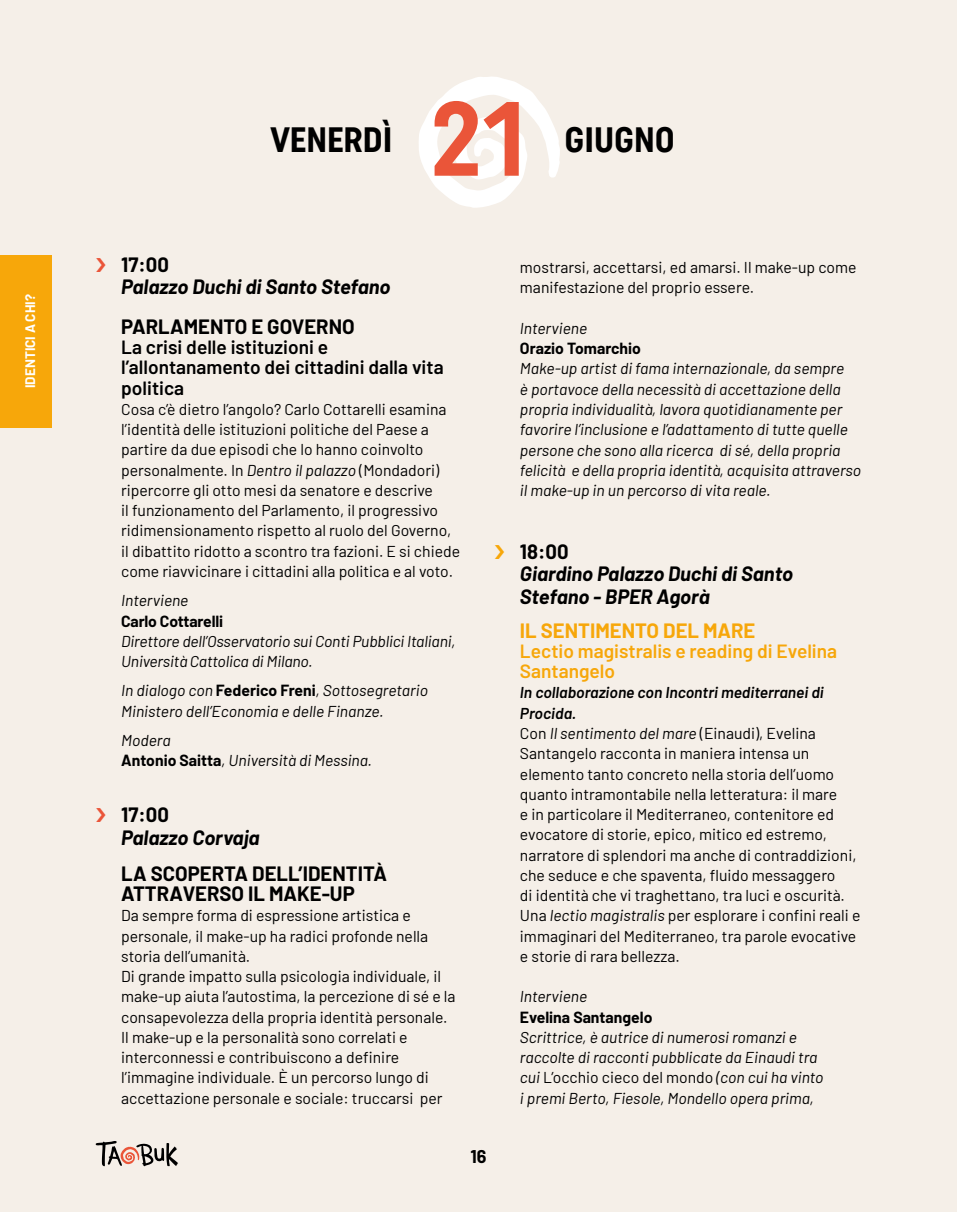
<style>
.page{position:relative;width:957px;height:1212px;background:#f5efe8}
.page>*{position:absolute;margin:0;border:0;box-sizing:border-box;transform-origin:0 0}
.t1{font:105.3px "Uniform Condensed 4";color:#ea5539}
.t2{font:35.1px "Uniform Condensed 4";color:#000}
.t3{font:italic 700 20.25px/22.5px "Barlow";color:#000}
.t4{font:700 20.25px/20.2px "Barlow";color:#000}
.t5{font:700 20.25px "Barlow";color:#f7a70a}
.t6{font:600 19.12px/20.2px "Barlow";color:#000}
.t7{font:600 19.12px/20.2px "Barlow";color:#f7a70a}
.t8{font:700 18px "Barlow";color:#000}
.t9{font:15.75px/20.2px "Barlow";color:#000}
.t10{font:italic 15.75px/20.2px "Barlow";color:#000}
.t11{font:700 15.75px "Barlow";color:#000}
.t12{font:700 13.5px "Barlow";color:#fff}
.s1{font-style:italic}
.s2{font-weight:700;font-style:normal}
.s3{font-weight:600;font-style:italic}
.s4{font-style:normal}
</style>
<div class="page">
<svg style="left:418px;top:76px;width:142px;height:132px"></svg>
<div style="left:0;top:255px;width:51px;height:172px;background:#f7a70a"></div>
<svg style="left:95px;top:1141px;width:83px;height:25px;background:#b4a59e"></svg>
<svg style="left:96px;top:257px;width:9px;height:15px"></svg>
<svg style="left:96px;top:808px;width:9px;height:14px"></svg>
<svg style="left:495px;top:545px;width:9px;height:14px"></svg>
<p class="t12" style="left:20px;top:388px;width:95px;rotate:-90deg">IDENTICI A CHI?</p>
<h2 class="t2" style="left:270px;top:118px;width:124px">VENERDÌ</h2>
<h1 class="t1" style="left:430px;top:76px;width:98px">21</h1>
<h2 class="t2" style="left:564px;top:118px;width:112px">GIUGNO</h2>
<p class="t4" style="left:121px;top:253px;width:49px">17:00</p>
<p class="t3" style="left:121px;top:274px;width:271px">Palazzo Duchi di Santo Stefano</p>
<p class="t4" style="left:121px;top:315px;width:235px">PARLAMENTO E GOVERNO</p>
<p class="t6" style="left:121px;top:336px;width:324px">La crisi delle istituzioni e l’allontanamento dei cittadini dalla vita politica</p>
<p class="t9" style="left:121px;top:398px;width:340px">Cosa c’è dietro l’angolo? Carlo Cottarelli esamina l’identità delle istituzioni politiche del Paese a partire da due episodi che lo hanno coinvolto personalmente. In <span class="s1">Dentro il palazzo</span> (Mondadori) ripercorre gli otto mesi da senatore e descrive<br>il funzionamento del Parlamento, il progressivo ridimensionamento rispetto al ruolo del Governo, il dibattito ridotto a scontro tra fazioni. E si chiede come riavvicinare i cittadini alla politica e al voto.</p>
<p class="t10" style="left:121px;top:589px;width:69px">Interviene</p>
<p class="t11" style="left:121px;top:609px;width:103px">Carlo Cottarelli</p>
<p class="t10" style="left:121px;top:630px;width:336px">Direttore dell’Osservatorio sui Conti Pubblici Italiani,<br>Università Cattolica di Milano.</p>
<p class="t10" style="left:121px;top:679px;width:308px">In dialogo con <span class="s2">Federico Freni</span>, Sottosegretario<br>Ministero dell’Economia e delle Finanze.</p>
<p class="t10" style="left:121px;top:729px;width:252px">Modera<br><span class="s2">Antonio Saitta</span>, Università di Messina.</p>
<p class="t4" style="left:121px;top:803px;width:49px">17:00</p>
<p class="t3" style="left:121px;top:825px;width:140px">Palazzo Corvaja</p>
<p class="t4" style="left:121px;top:862px;width:267px">LA SCOPERTA DELL’IDENTITÀ<br>ATTRAVERSO IL MAKE-UP</p>
<p class="t9" style="left:121px;top:904px;width:336px">Da sempre forma di espressione artistica e personale, il make-up ha radici profonde nella storia dell’umanità.<br>Di grande impatto sulla psicologia individuale, il make-up aiuta l’autostima, la percezione di sé e la consapevolezza della propria identità personale.<br>Il make-up e la personalità sono correlati e interconnessi e contribuiscono a definire l’immagine individuale. È un percorso lungo di accettazione personale e sociale: truccarsi per</p>
<p class="t8" style="left:470px;top:1143px;width:18px">16</p>
<p class="t9" style="left:520px;top:256px;width:338px">mostrarsi, accettarsi, ed amarsi. Il make-up come manifestazione del proprio essere.</p>
<p class="t10" style="left:520px;top:317px;width:69px">Interviene</p>
<p class="t11" style="left:520px;top:337px;width:123px">Orazio Tomarchio</p>
<p class="t10" style="left:520px;top:357px;width:343px">Make-up artist di fama internazionale, da sempre<br>è portavoce della necessità di accettazione della propria individualità, lavora quotidianamente per favorire l’inclusione e l’adattamento di tutte quelle persone che sono alla ricerca di sé, della propria felicità e della propria identità, acquisita attraverso il make-up in un percorso di vita reale.</p>
<p class="t4" style="left:520px;top:540px;width:50px">18:00</p>
<p class="t3" style="left:520px;top:561px;width:274px">Giardino Palazzo Duchi di Santo<br>Stefano - BPER Agorà</p>
<p class="t5" style="left:520px;top:615px;width:237px">IL SENTIMENTO DEL MARE</p>
<p class="t7" style="left:520px;top:639px;width:319px">Lectio magistralis e reading di Evelina<br>Santangelo</p>
<p class="t9" style="left:520px;top:681px;width:342px"><span class="s3">In collaborazione con Incontri mediterranei di Procida.<br></span>Con <span class="s1">Il sentimento del mare</span> (Einaudi), Evelina Santangelo racconta in maniera intensa un elemento tanto concreto nella storia dell’uomo quanto intramontabile nella letteratura: il mare<br>e in particolare il Mediterraneo, contenitore ed evocatore di storie, epico, mitico ed estremo, narratore di splendori ma anche di contraddizioni, che seduce e che spaventa, fluido messaggero<br>di identità che vi traghettano, tra luci e oscurità.<br>Una <span class="s1">lectio magistralis</span> per esplorare i confini reali e immaginari del Mediterraneo, tra parole evocative e storie di rara bellezza.</p>
<p class="t10" style="left:520px;top:985px;width:69px">Interviene</p>
<p class="t11" style="left:520px;top:1005px;width:134px">Evelina Santangelo</p>
<p class="t10" style="left:520px;top:1026px;width:305px">Scrittrice, è autrice di numerosi romanzi e raccolte di racconti pubblicate da Einaudi tra cui <span class="s4">L’occhio cieco del mondo</span> (con cui ha vinto i premi Berto, Fiesole, Mondello opera prima,</p>
</div>
